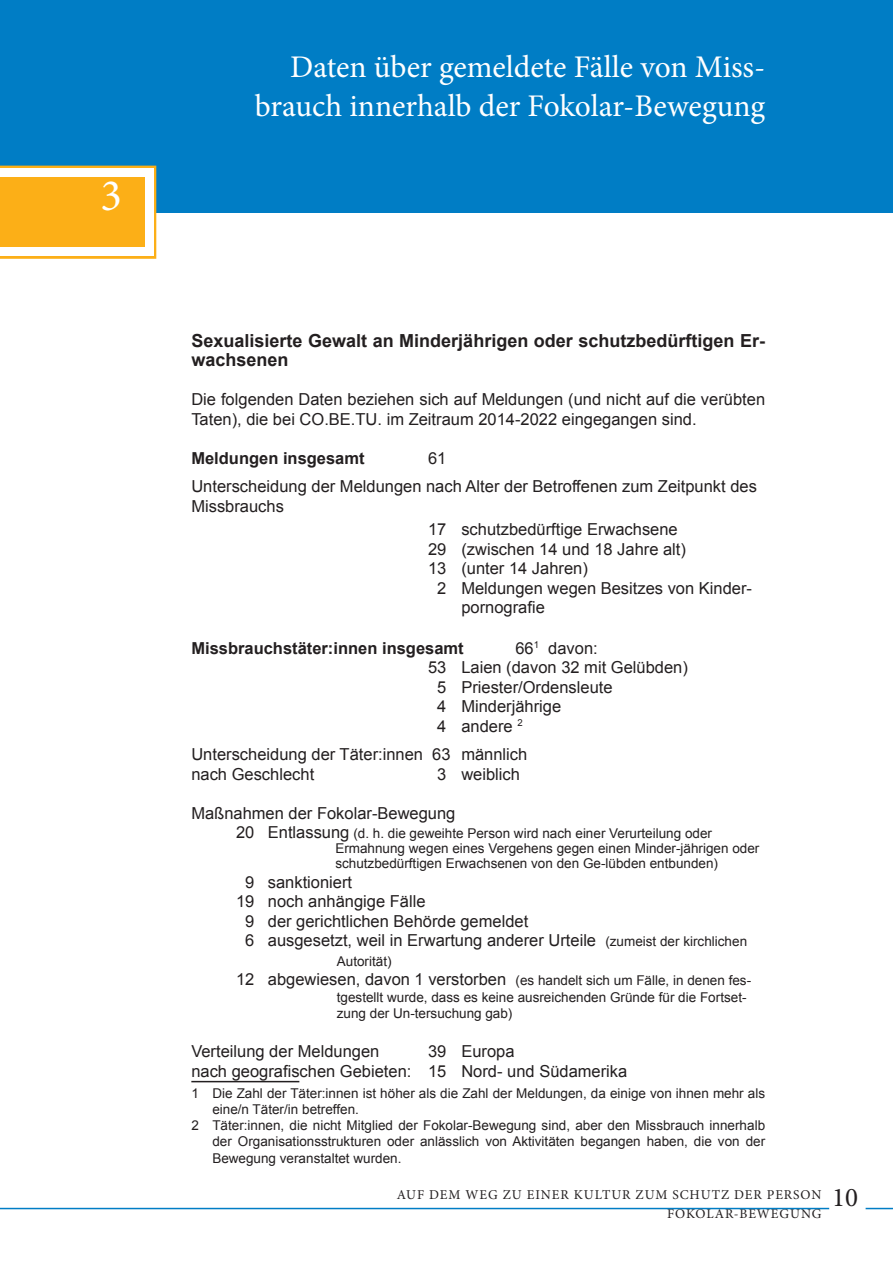
<style>
.page{position:relative;width:893px;height:1263px;background:#fff}
.page>*{position:absolute;margin:0;border:0;box-sizing:border-box;transform-origin:0 0}
.t1{font:45px "Minion Pro";color:#fff}
.t2{font:31.5px "Minion Pro";letter-spacing:-.005em;color:#fff}
.t3{font:700 18px/19.5px "Arial";color:#231f20}
.t4{font:16.5px/19.5px "Arial";color:#231f20}
.t5{font:700 16.5px "Arial";color:#231f20}
.t6{font:13.5px/16.2px "Arial";color:#231f20}
.t7{font:13.5px/19.5px "Minion Pro";letter-spacing:.07em;color:#231f20}
.s1{font-size:16.5px}
.s2{font-size:13.5px}
</style>
<div class="page">
<hr style="left:0;top:1208px;width:829px;height:1px;background:#007dc5">
<svg style="left:866px;top:1208px;width:27px;height:1px"></svg>
<div style="left:0;top:0;width:893px;height:212px;background:#007dc5"></div>
<svg style="left:0;top:166px;width:156px;height:93px"></svg>
<div style="left:0;top:169px;width:153px;height:87px;background:#fff"></div>
<div style="left:0;top:177px;width:144px;height:70px;background:#fcaf17"></div>
<hr style="left:191px;top:1081px;width:108px;height:1px;background:#231f20">
<p class="t1" style="left:100px;top:166px;width:23px">3</p>
<p class="t2" style="left:290px;top:46px;width:477px">Daten über gemeldete Fälle von Miss-</p>
<p class="t2" style="left:255px;top:85px;width:512px">brauch innerhalb der Fokolar-Bewegung</p>
<p class="t3" style="left:191px;top:331px;width:575px">Sexualisierte Gewalt an Minderjährigen oder schutzbedürftigen Er&shy;wachsenen</p>
<p class="t4" style="left:191px;top:390px;width:575px">Die folgenden Daten beziehen sich auf Meldungen (und nicht auf die verübten<br>Taten), die bei CO.BE.TU. im Zeitraum 2014-2022 eingegangen sind.</p>
<p class="t5" style="left:191px;top:447px;width:175px">Meldungen insgesamt</p>
<p class="t4" style="left:428px;top:448px;width:20px">61</p>
<p class="t4" style="left:191px;top:477px;width:567px">Unterscheidung der Meldungen nach Alter der Betroffenen zum Zeitpunkt des<br>Missbrauchs</p>
<p class="t4" style="left:428px;top:520px;width:251px">17 schutzbedürftige Erwachsene</p>
<p class="t4" style="left:428px;top:539px;width:260px">29 (zwischen 14 und 18 Jahre alt)</p>
<p class="t4" style="left:437px;top:559px;width:316px;text-indent:-9px">13 (unter 14 Jahren)<br>2 Meldungen wegen Besitzes von Kinder-</p>
<p class="t4" style="left:461px;top:597px;width:85px">pornografie</p>
<p class="t5" style="left:191px;top:637px;width:274px">Missbrauchstäter:innen insgesamt</p>
<p class="t4" style="left:515px;top:638px;width:84px">66<sup>1</sup> davon:</p>
<p class="t4" style="left:428px;top:658px;width:261px">53 Laien (davon 32 mit Gelübden)</p>
<p class="t4" style="left:437px;top:677px;width:177px">5 Priester/Ordensleute</p>
<p class="t4" style="left:437px;top:697px;width:126px">4 Minderjährige</p>
<p class="t4" style="left:437px;top:716px;width:87px">4 andere <sup>2</sup></p>
<p class="t4" style="left:191px;top:745px;width:338px">Unterscheidung der Täter:innen 63 männlich</p>
<p class="t4" style="left:191px;top:764px;width:124px">nach Geschlecht</p>
<p class="t4" style="left:437px;top:764px;width:84px">3 weiblich</p>
<p class="t4" style="left:191px;top:803px;width:266px">Maßnahmen der Fokolar-Bewegung</p>
<p class="t6" style="left:335px;top:826px;width:425px;line-height:15px;text-indent:-99px"><span class="s1">20 Entlassung</span> (d. h. die geweihte Person wird nach einer Verurteilung oder<br>Ermahnung wegen eines Vergehens gegen einen Minder-jährigen oder schutzbedürftigen Erwachsenen von den Ge-lübden entbunden)</p>
<p class="t4" style="left:245px;top:872px;width:109px">9 sanktioniert</p>
<p class="t4" style="left:236px;top:892px;width:191px">19 noch anhängige Fälle</p>
<p class="t4" style="left:245px;top:911px;width:285px">9 der gerichtlichen Behörde gemeldet</p>
<p class="t4" style="left:245px;top:931px;width:503px">6 ausgesetzt, weil in Erwartung anderer Urteile <span class="s2">(zumeist der kirchlichen</span></p>
<p class="t6" style="left:337px;top:953px;width:56px">Autorität)</p>
<p class="t6" style="left:337px;top:972px;width:416px;text-indent:-101px"><span class="s1">12 abgewiesen, davon 1 verstorben</span> (es handelt sich um Fälle, in denen fes&shy;tgestellt wurde, dass es keine ausreichenden Gründe für die Fortset&shy;zung der Un-tersuchung gab)</p>
<p class="t4" style="left:191px;top:1042px;width:190px">Verteilung der Meldungen</p>
<p class="t4" style="left:428px;top:1042px;width:88px">39 Europa</p>
<p class="t4" style="left:191px;top:1061px;width:437px">nach geografischen Gebieten: 15 Nord- und Südamerika</p>
<p class="t6" style="left:212px;top:1085px;width:554px;text-indent:-21px">1 Die Zahl der Täter:innen ist höher als die Zahl der Meldungen, da einige von ihnen mehr als eine/n Täter/in betreffen.</p>
<p class="t6" style="left:212px;top:1117px;width:554px;text-align:justify;text-indent:-21px">2 Täter:innen, die nicht Mitglied der Fokolar-Bewegung sind, aber den Missbrauch innerhalb der Organisationsstrukturen oder anlässlich von Aktivitäten begangen haben, die von der Bewegung veranstaltet wurden.</p>
<p class="t7" style="left:667px;top:1184px;width:193px;text-indent:-270px">AUF DEM WEG ZU EINER KULTUR ZUM SCHUTZ DER PERSON<br>FOKOLAR-BEWEGUNG <sup>10</sup></p>
</div>
